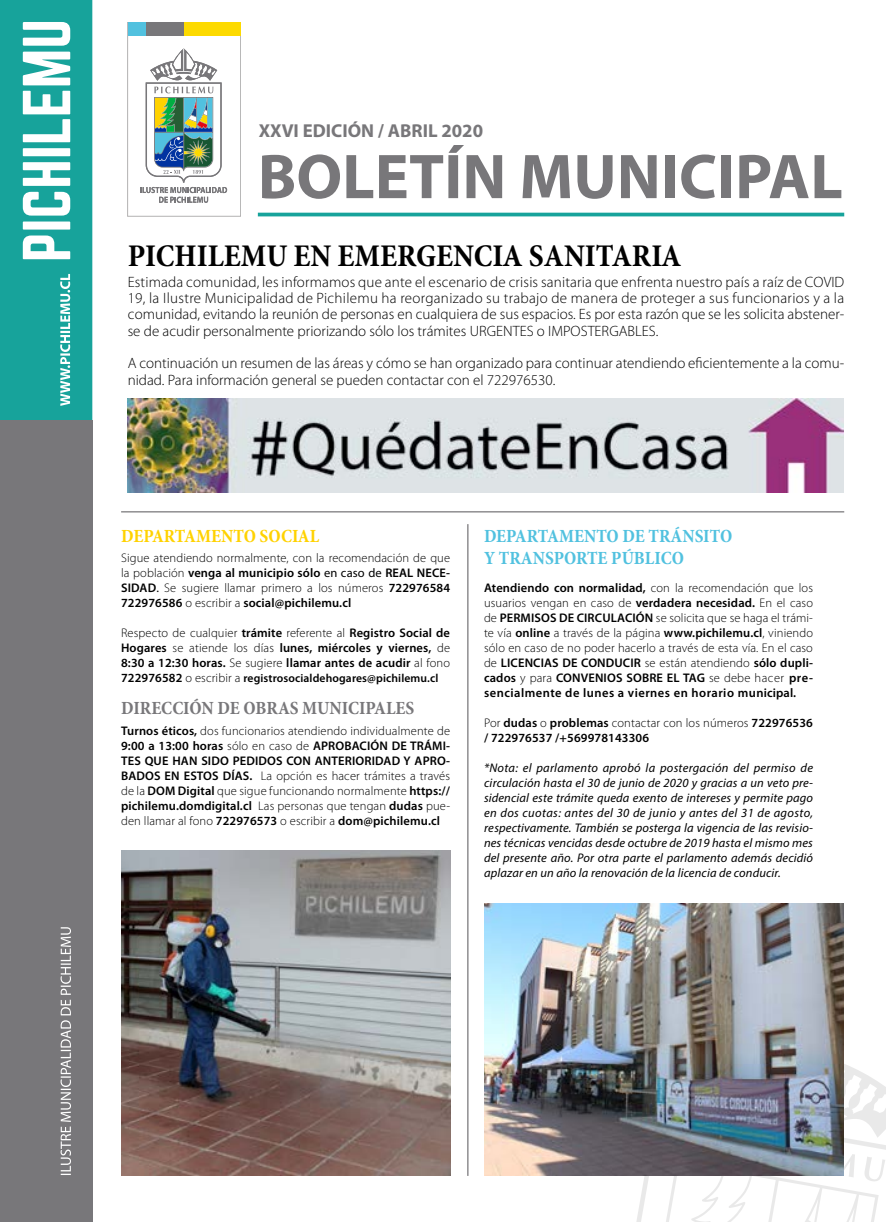
<style>
.page{position:relative;width:886px;height:1222px;background:#fff}
.page>*{position:absolute;margin:0;border:0;box-sizing:border-box;transform-origin:0 0}
.t1{font:700 63.75px "Myriad Pro";color:#78777a}
.t2{font:700 condensed 31.88px "Minion Pro";color:#000}
.t3{font:700 condensed 18.75px/22.5px "Minion Pro";color:#51c1df}
.t4{font:700 condensed 18.75px "Minion Pro";color:#78777a}
.t5{font:700 18.75px "Myriad Pro";color:#78777a}
.t6{font:700 condensed 18.75px "Minion Pro";color:#ffd200}
.t7{font:300 15px/16.2px "Myriad Pro";color:#000;text-align:justify}
.t8{font:300 12.5px/15px "Myriad Pro";letter-spacing:.01em;color:#000;text-align:justify}
.t9{font:600 12.5px/15px "Myriad Pro";letter-spacing:.01em;color:#000;text-align:justify}
.t10{font:italic 12.5px/15px "Myriad Pro";letter-spacing:.01em;color:#000;text-align:justify}
.t11{font:600 11.62px "Myriad Pro";letter-spacing:.01em;color:#000}
.s1{font-weight:600}
.s2{font-weight:400}
.s3{font-weight:300}
.s4{font-size:12.5px}
.s5{font-weight:300;font-size:12.5px}
</style>
<div class="page">
<svg style="left:603px;top:1011px;width:282px;height:210px"></svg>
<div style="left:128px;top:22px;width:18px;height:14px;background:#51c1df"></div>
<div style="left:146px;top:22px;width:38px;height:14px;background:#78777a"></div>
<div style="left:184px;top:22px;width:56px;height:14px;background:#fdda00"></div>
<svg style="left:140px;top:48px;width:87px;height:155px"></svg>
<div style="left:0;top:420px;width:92px;height:801px;background:#78777a"></div>
<hr style="left:258px;top:213px;width:585px;height:3px;background:#17a39b">
<hr style="left:121px;top:511px;width:722px;height:1px;background:#78777a">
<svg style="left:0;top:0;width:92px;height:420px"></svg>
<hr style="left:467px;top:524px;width:1px;height:651px;background:#78777a">
<svg style="left:60px;top:927px;width:11px;height:247px"></svg>
<img style="left:128px;top:398px;width:714px;height:95px">
<img style="left:121px;top:850px;width:329px;height:325px">
<img style="left:484px;top:903px;width:358px;height:271px">
<h3 class="t5" style="left:258px;top:120px;width:226px">XXVI EDICIÓN / ABRIL 2020</h3>
<h1 class="t1" style="left:258px;top:141px;width:586px">BOLETÍN MUNICIPAL</h1>
<h2 class="t2" style="left:128px;top:234px;width:555px">PICHILEMU EN EMERGENCIA SANITARIA</h2>
<p class="t7" style="left:128px;top:274px;width:717px">Estimada comunidad, les informamos que ante el escenario de crisis sanitaria que enfrenta nuestro país a raíz de COVID 19, la Ilustre Municipalidad de Pichilemu ha reorganizado su trabajo de manera de proteger a sus funcionarios y a la comunidad, evitando la reunión de personas en cualquiera de sus espacios. Es por esta razón que se les solicita abstener&shy;se de acudir personalmente priorizando sólo los trámites URGENTES o IMPOSTERGABLES.</p>
<p class="t7" style="left:128px;top:355px;width:717px">A continuación un resumen de las áreas y cómo se han organizado para continuar atendiendo eficientemente a la comu&shy;nidad. Para información general se pueden contactar con el 722976530.</p>
<h3 class="t6" style="left:121px;top:522px;width:199px">DEPARTAMENTO SOCIAL</h3>
<h3 class="t3" style="left:484px;top:524px;width:250px">DEPARTAMENTO DE TRÁNSITO<br>Y TRANSPORTE PÚBLICO</h3>
<p class="t8" style="left:121px;top:550px;width:330px">Sigue atendiendo normalmente, con la recomendación de que la población <span class="s1">venga al municipio sólo</span> <span class="s2">en caso de</span> <span class="s1">REAL NECE-SIDAD</span><span class="s2">.</span> Se sugiere llamar primero a los números <span class="s1">722976584<br>722976586</span> o escribir a <span class="s1">social@pichilemu.cl</span></p>
<p class="t9" style="left:121px;top:625px;width:330px"><span class="s3">Respecto de cualquier</span> trámite <span class="s3">referente al</span> Registro Social de Hogares <span class="s3">se atiende los días</span> lunes, miércoles y viernes, <span class="s3">de </span>8:30 a 12:30 horas. <span class="s3">Se sugiere</span> llamar antes de acudir <span class="s3">al fono</span></p>
<p class="t11" style="left:121px;top:670px;width:318px"><span class="s4">722976582</span> <span class="s5">o escribir a</span> registrosocialdehogares@pichilemu.cl</p>
<p class="t8" style="left:484px;top:580px;width:330px"><span class="s1">Atendiendo con normalidad,</span> con la recomendación que los usuarios vengan en caso de <span class="s1">verdadera necesidad.</span> En el caso de <span class="s1">PERMISOS DE CIRCULACIÓN</span> se solicita que se haga el trámi&shy;te vía <span class="s1">online</span> a través de la página <span class="s1">www.pichilemu.cl</span>, viniendo sólo en caso de no poder hacerlo a través de esta vía. En el caso de <span class="s1">LICENCIAS DE CONDUCIR</span> se están atendiendo <span class="s1">sólo dupli&shy;cados</span> y para <span class="s1">CONVENIOS SOBRE EL TAG</span> se debe hacer <span class="s1">pre&shy;sencialmente de lunes a viernes en horario municipal.</span></p>
<p class="t9" style="left:483px;top:715px;width:330px"><span class="s3">Por</span> dudas <span class="s3">o</span> problemas <span class="s3">contactar con los números</span> 722976536 / 722976537 /+569978143306</p>
<p class="t10" style="left:483px;top:760px;width:330px">*Nota: el parlamento aprobó la postergación del permiso de circulación hasta el 30 de junio de 2020 y gracias a un veto pre&shy;sidencial este trámite queda exento de intereses y permite pago en dos cuotas: antes del 30 de junio y antes del 31 de agosto, respectivamente. También se posterga la vigencia de las revisio&shy;nes técnicas vencidas desde octubre de 2019 hasta el mismo mes del presente año. Por otra parte el parlamento además decidió aplazar en un año la renovación de la licencia de conducir.</p>
<h3 class="t4" style="left:121px;top:695px;width:294px">DIRECCIÓN DE OBRAS MUNICIPALES</h3>
<p class="t9" style="left:121px;top:722px;width:330px">Turnos éticos, <span class="s3">dos funcionarios atendiendo individualmente de </span>9:00 a 13:00 horas <span class="s3">sólo en caso de</span> APROBACIÓN DE TRÁMI-TES QUE HAN SIDO PEDIDOS CON ANTERIORIDAD Y APRO-BADOS EN ESTOS DÍAS. <span class="s3">La opción es hacer trámites a través de la</span> DOM Digital <span class="s3">que sigue funcionando normalmente</span> https:// pichilemu.domdigital.cl <span class="s3">Las personas que tengan</span> dudas <span class="s3">pue&shy;den llamar al fono</span> 722976573 <span class="s3">o escribir a</span> dom@pichilemu.cl</p>
</div>
